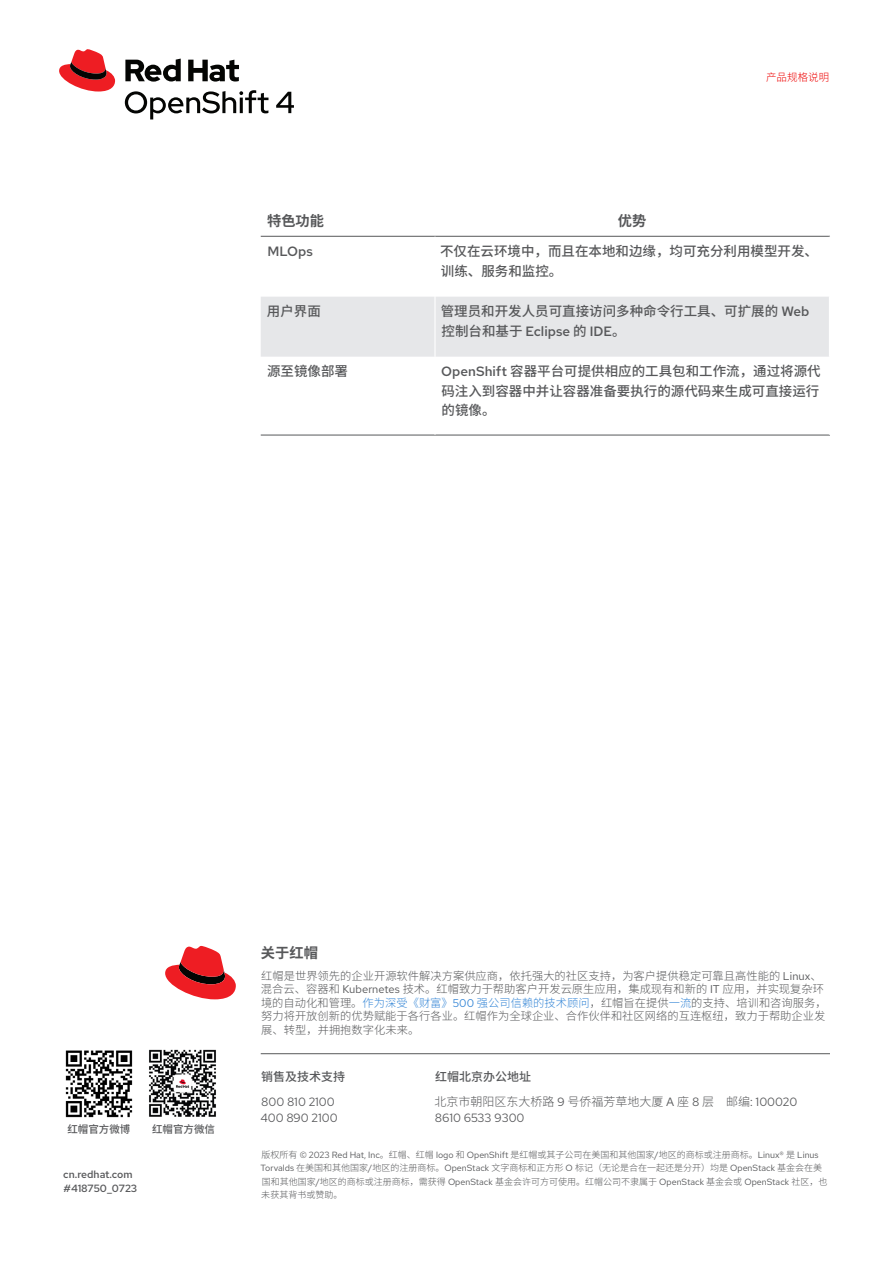
<style>
.page{position:relative;width:893px;height:1263px;background:#fff}
.page>*{position:absolute;margin:0;border:0;box-sizing:border-box;transform-origin:0 0}
.Main_-_Table_Subhead_1__left-aligned{font:700 14.25px "Noto Sans SC";color:#57585a}
.Main_-_About_RH_Subhead_1{font:700 14.25px "Noto Sans SC";color:#57585a}
.Main_-_Table_Body__left-aligned{font:500 13.5px/19.5px "Noto Sans SC";color:#57585a}
.Main_-_Table_Body__left-aligned-2{font:500 13.5px "Red Hat Text";color:#57585a}
.Main_-_About_RH_Body__Heiti_SC{font:300 12px/15.8px "Noto Sans SC";color:#57585a}
.Main_-_About_RH_Body__Heiti_SC-2{font:12px/15.8px "Red Hat Text";color:#57585a}
.Main_-_About_RH_Body__Heiti_SC-3{font:500 12px "Noto Sans SC";color:#57585a}
.Main_-_About_RH_Body{font:300 11.25px/13.5px "Noto Sans SC";letter-spacing:.005em;color:#57585a}
.Footer_-_URL__Page{font:500 10.5px "Red Hat Text";color:#57585a}
.t1{font:500 10.5px "Noto Sans SC";color:#57585a}
.t2{font:300 10.5px "Noto Sans SC";letter-spacing:.015em;color:#e00}
.Footer_-_Boilerplate{font:300 9px/13.5px "Noto Sans SC";color:#57585a}
.s1{font-family:"Red Hat Text"}
.s2{font-family:"Red Hat Text";font-weight:400}
.s3{color:#3385d6}
.s4{font-family:"Red Hat Text";font-weight:400;color:#3385d6}
</style>
<div class="page">
<hr style="left:261px;top:1053px;width:569px;height:1px;background:#57585a">
<svg style="left:165px;top:946px;width:71px;height:53px"></svg>
<img style="left:65px;top:1050px;width:68px;height:68px">
<img style="left:149px;top:1049px;width:67px;height:68px">
<div style="left:261px;top:297px;width:568px;height:60px;background:#e6e7e9"></div>
<hr style="left:261px;top:236px;width:174px;height:1px;background:#57585a">
<hr style="left:435px;top:236px;width:395px;height:1px;background:#57585a">
<hr style="left:261px;top:435px;width:174px;height:1px;background:#57585a">
<hr style="left:435px;top:435px;width:395px;height:1px;background:#57585a">
<hr style="left:434px;top:297px;width:2px;height:60px;background:#fff">
<svg style="left:125px;top:90px;width:143px;height:29px"></svg>
<svg style="left:276px;top:92px;width:18px;height:21px"></svg>
<svg style="left:59px;top:49px;width:56px;height:43px"></svg>
<svg style="left:125px;top:59px;width:114px;height:23px"></svg>
<p class="t2" style="left:766px;top:71px;width:65px">产品规格说明</p>
<p class="Main_-_Table_Subhead_1__left-aligned" style="left:267px;top:212px;width:58px">特色功能</p>
<p class="Main_-_Table_Subhead_1__left-aligned" style="left:618px;top:212px;width:30px">优势</p>
<p class="Main_-_Table_Body__left-aligned-2" style="left:267px;top:242px;width:47px">MLOps</p>
<p class="Main_-_Table_Body__left-aligned" style="left:440px;top:242px;width:379px">不仅在云环境中，而且在本地和边缘，均可充分利用模型开发、训练、服务和监控。</p>
<p class="Main_-_Table_Body__left-aligned" style="left:267px;top:302px;width:55px">用户界面</p>
<p class="Main_-_Table_Body__left-aligned" style="left:441px;top:302px;width:370px">管理员和开发人员可直接访问多种命令行工具、可扩展的 <span class="s1">Web</span>控制台和基于 <span class="s1">Eclipse</span> 的 <span class="s1">IDE</span>。</p>
<p class="Main_-_Table_Body__left-aligned" style="left:267px;top:362px;width:82px">源至镜像部署</p>
<p class="Main_-_Table_Body__left-aligned" style="left:441px;top:362px;width:381px;text-align:justify"><span class="s1">OpenShift</span> 容器平台可提供相应的工具包和工作流，通过将源代码注入到容器中并让容器准备要执行的源代码来生成可直接运行的镜像。</p>
<p class="t1" style="left:67px;top:1123px;width:64px">红帽官方微博</p>
<p class="t1" style="left:152px;top:1123px;width:64px">红帽官方微信</p>
<p class="Footer_-_URL__Page" style="left:63px;top:1167px;width:71px">cn.redhat.com</p>
<p class="Footer_-_URL__Page" style="left:64px;top:1181px;width:75px">#418750_0723</p>
<p class="Main_-_About_RH_Subhead_1" style="left:261px;top:945px;width:59px">关于红帽</p>
<p class="Main_-_About_RH_Body" style="left:261px;top:969px;width:567px">红帽是世界领先的企业开源软件解决方案供应商，依托强大的社区支持，为客户提供稳定可靠且高性能的 <span class="s2">Linux</span>、混合云、容器和 <span class="s2">Kubernetes</span> 技术。红帽致力于帮助客户开发云原生应用，集成现有和新的 <span class="s2">IT</span> 应用，并实现复杂环境的自动化和管理。<span class="s3">作为深受《财富》</span><span class="s4">500</span> <span class="s3">强公司信赖的技术顾问</span>，红帽旨在提供<span class="s3">一流</span>的支持、培训和咨询服务，努力将开放创新的优势赋能于各行各业。红帽作为全球企业、合作伙伴和社区网络的互连枢纽，致力于帮助企业发展、转型，并拥抱数字化未来。</p>
<p class="Main_-_About_RH_Body__Heiti_SC-3" style="left:261px;top:1070px;width:85px">销售及技术支持</p>
<p class="Main_-_About_RH_Body__Heiti_SC-2" style="left:260px;top:1094px;width:79px">800 810 2100<br>400 890 2100</p>
<p class="Main_-_About_RH_Body__Heiti_SC-3" style="left:435px;top:1070px;width:97px">红帽北京办公地址</p>
<p class="Main_-_About_RH_Body__Heiti_SC" style="left:434px;top:1094px;width:364px">北京市朝阳区东大桥路 <span class="s2">9</span> 号侨福芳草地大厦 <span class="s2">A</span> 座 <span class="s2">8</span> 层 邮编<span class="s2">: 100020<br>8610 6533 9300</span></p>
<p class="Footer_-_Boilerplate" style="left:261px;top:1148px;width:568px">版权所有 <span class="s2">© 2023 Red Hat, Inc</span>。红帽、红帽 <span class="s2">logo</span> 和 <span class="s2">OpenShift</span> 是红帽或其子公司在美国和其他国家<span class="s2">/</span>地区的商标或注册商标。<span class="s2">Linux®</span> 是 <span class="s2">Linus Torvalds</span> 在美国和其他国家<span class="s2">/</span>地区的注册商标。<span class="s2">OpenStack</span> 文字商标和正方形 <span class="s2">O</span> 标记（无论是合在一起还是分开）均是 <span class="s2">OpenStack</span> 基金会在美国和其他国家<span class="s2">/</span>地区的商标或注册商标，需获得 <span class="s2">OpenStack</span> 基金会许可方可使用。红帽公司不隶属于 <span class="s2">OpenStack</span> 基金会或 <span class="s2">OpenStack</span> 社区，也未获其背书或赞助。</p>
</div>
